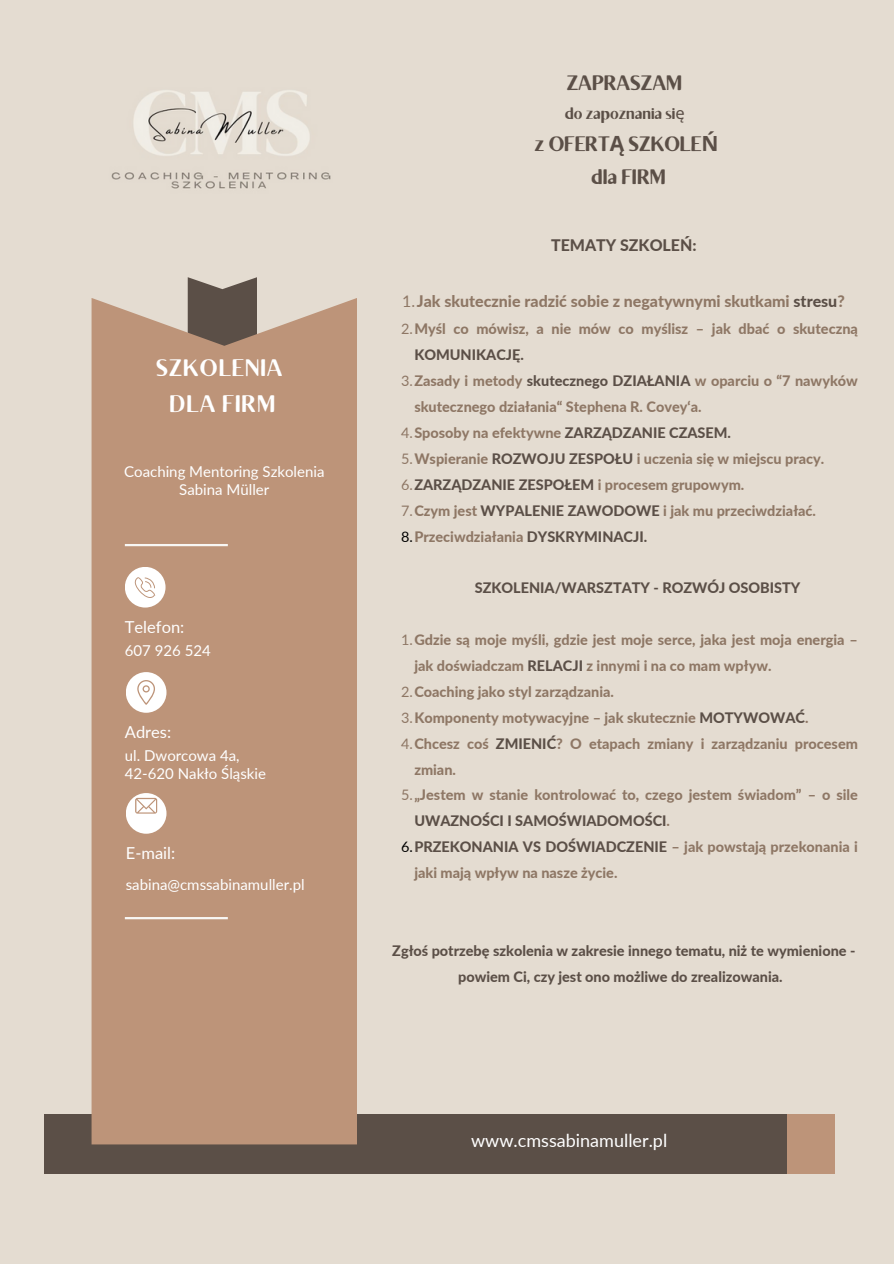
<style>
.page{position:relative;width:894px;height:1264px;background:#fff}
.page>*{position:absolute;margin:0;border:0;box-sizing:border-box;transform-origin:0 0}
.t1{font:24px/36px "Brixton Sans TC";letter-spacing:.045em;color:#fff;text-align:center}
.t2{font:700 21px/33.8px "Brixton Sans TC";color:#5b4f47;text-align:center}
.t3{font:18px "Lato";color:#fff}
.t4{font:16.5px "Lato";color:#fff}
.t5{font:16.5px "Brixton Sans TC";color:#5b4f47}
.t6{font:800 15.9px "Lato";color:#8e7765}
.t7{font:800 15.9px "Lato";color:#5b4f47}
.t8{font:15px "Lato";color:#fff}
.t9{font:800 14.4px/25.8px "Lato";color:#8e7765}
.t10{font:800 14.4px/25.8px "Lato";color:#5b4f47;text-align:center}
.s1{font-family:"Noto Sans"}
.s2{font-weight:400}
.s3{color:#5b4f47}
.s4{font-weight:400;color:#8e7765}
.s5{color:#8e7765}
.s6{font-weight:400;color:#000}
</style>
<div class="page">
<div style="left:0;top:0;width:893px;height:1263px;background:#e4dcd1"></div>
<svg style="left:188px;top:277px;width:69px;height:21px"></svg>
<div style="left:146px;top:1114px;width:688px;height:60px;background:#bd9479"></div>
<div style="left:44px;top:1114px;width:743px;height:60px;background:#5b4f47"></div>
<div style="left:91px;top:298px;width:266px;height:846px;background:#bd9479"></div>
<hr style="left:125px;top:544px;width:103px;height:2px;background:#f8f7f4">
<hr style="left:125px;top:917px;width:103px;height:2px;background:#f8f7f4">
<div style="left:125px;top:567px;width:40px;height:40px;background:#fff;border-radius:50%"></div>
<svg style="left:135px;top:577px;width:21px;height:21px"></svg>
<div style="left:126px;top:672px;width:40px;height:40px;background:#fff;border-radius:50%"></div>
<svg style="left:137px;top:680px;width:18px;height:24px"></svg>
<div style="left:126px;top:793px;width:40px;height:40px;background:#fff;border-radius:50%"></div>
<svg style="left:135px;top:797px;width:22px;height:16px"></svg>
<img style="left:111px;top:90px;width:220px;height:99px">
<p class="t1" style="left:156px;top:352px;width:128px">SZKOLENIA<br>DLA FIRM</p>
<h3 class="t8" style="left:124px;top:462px;width:202px">Coaching Mentoring Szkolenia</h3>
<p class="t8" style="left:179px;top:480px;width:91px">Sabina Müller</p>
<p class="t4" style="left:125px;top:616px;width:61px">Telefon:</p>
<p class="t8" style="left:125px;top:641px;width:87px">607 926 524</p>
<p class="t4" style="left:125px;top:722px;width:48px">Adres:</p>
<p class="t8" style="left:125px;top:746px;width:116px">ul. Dworcowa 4a,</p>
<p class="t8" style="left:125px;top:764px;width:143px">42-620 Nakło Śląskie</p>
<p class="t4" style="left:126px;top:842px;width:51px">E-mail:</p>
<h3 class="t8" style="left:126px;top:874px;width:180px">sabina@cmssabinamuller.pl</h3>
<h2 class="t2" style="left:566px;top:68px;width:117px">ZAPRASZAM</h2>
<h2 class="t5" style="left:565px;top:107px;width:121px">do zapoznania si<span class="s1">ę</span></h2>
<h2 class="t2" style="left:534px;top:129px;width:185px">z OFERT<span class="s1">Ą</span> SZKOLE<span class="s1">Ń </span>dla FIRM</h2>
<p class="t7" style="left:551px;top:235px;width:147px">TEMATY SZKOLEŃ:</p>
<p class="t6" style="left:402px;top:292px;width:444px"><span class="s2">1.</span>Jak skutecznie radzić sobie z negatywnymi skutkami <span class="s3">stresu</span>?</p>
<p class="t9" style="left:414px;top:316px;width:445px;text-indent:-13px"><span class="s2">2.</span>Myśl co mówisz, a nie mów co myślisz – jak dbać o skuteczną<br><span class="s3">KOMUNIKACJĘ.</span></p>
<p class="t9" style="left:414px;top:368px;width:445px;text-indent:-13px"><span class="s2">3.</span>Zasady i metody <span class="s3">skutecznego DZIAŁANIA</span> w oparciu o “7 nawyków skutecznego działania“ Stephena R. Covey‘a.</p>
<p class="t9" style="left:401px;top:419px;width:331px"><span class="s2">4.</span>Sposoby na efektywne <span class="s3">ZARZĄDZANIE CZASEM.</span></p>
<h4 class="t9" style="left:401px;top:445px;width:424px"><span class="s2">5.</span>Wspieranie <span class="s3">ROZWOJU ZESPOŁU</span> i uczenia się w miejscu pracy.</h4>
<h1 class="t10" style="left:401px;top:471px;width:344px"><span class="s4">6.</span>ZARZĄDZANIE ZESPOŁEM <span class="s5">i procesem grupowym.</span></h1>
<p class="t9" style="left:401px;top:497px;width:416px"><span class="s2">7.</span>Czym jest <span class="s3">WYPALENIE ZAWODOWE</span> i jak mu przeciwdziałać.</p>
<p class="t9" style="left:401px;top:523px;width:247px"><span class="s6">8.</span>Przeciwdziałania <span class="s3">DYSKRYMINACJI.</span></p>
<p class="t10" style="left:474px;top:575px;width:327px">SZKOLENIA/WARSZTATY - ROZWÓJ OSOBISTY</p>
<h2 class="t9" style="left:414px;top:626px;width:445px;text-indent:-13px"><span class="s2">1.</span>Gdzie są moje myśli, gdzie jest moje serce, jaka jest moja energia – jak doświadczam <span class="s3">RELACJI</span> z innymi i na co mam wpływ.</h2>
<p class="t9" style="left:401px;top:678px;width:214px"><span class="s2">2.</span>Coaching jako styl zarządzania.</p>
<p class="t9" style="left:401px;top:704px;width:409px"><span class="s2">3.</span>Komponenty motywacyjne – jak skutecznie <span class="s3">MOTYWOWAĆ</span>.</p>
<h2 class="t9" style="left:414px;top:730px;width:445px;text-indent:-13px"><span class="s2">4.</span>Chcesz coś <span class="s3">ZMIENIĆ</span>? O etapach zmiany i zarządzaniu procesem zmian.</h2>
<p class="t9" style="left:414px;top:782px;width:445px;text-indent:-13px"><span class="s2">5.</span>„Jestem w stanie kontrolować to, czego jestem świadom” – o sile<br><span class="s3">UWAZNOŚCI I SAMOŚWIADOMOŚCI</span>.</p>
<p class="t9" style="left:414px;top:833px;width:445px;text-indent:-13px"><span class="s6">6.</span><span class="s3">PRZEKONANIA VS DOŚWIADCZENIE</span> – jak powstają przekonania i jaki mają wpływ na nasze życie.</p>
<p class="t10" style="left:392px;top:937px;width:464px">Zgłoś potrzebę szkolenia w zakresie innego tematu, niż te wymienione - powiem Ci, czy jest ono możliwe do zrealizowania.</p>
<p class="t3" style="left:471px;top:1129px;width:197px">www.cmssabinamuller.pl</p>
</div>
